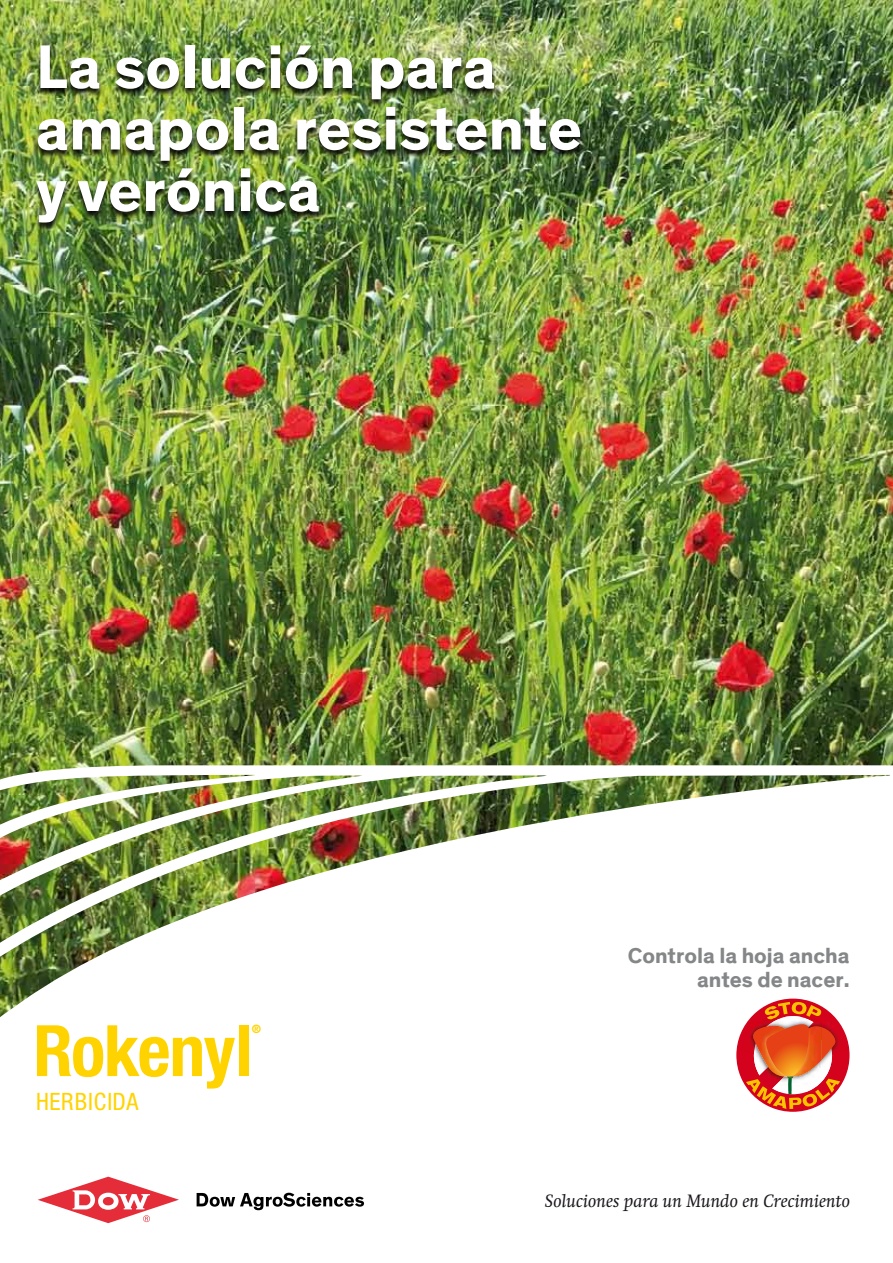
<style>
.page{position:relative;width:893px;height:1263px;background:#fff}
.page>*{position:absolute;margin:0;border:0;box-sizing:border-box;transform-origin:0 0}
.t1{font:700 condensed 71.1px "Helvetica Neue";letter-spacing:-.02em;color:#ffd300}
.t2{font:700 62.7px/61.5px "Dow Corporate";color:#fff}
.t3{font:condensed 24px "Helvetica Neue";letter-spacing:.025em;color:#ffd300}
.t4{font:700 22.05px/23.9px "Dow Corporate";color:#848687;text-align:right}
.t5{font:italic 18.3px "Swift LT Std";color:#1a171c}
.t6{font:700 condensed 11.55px "Helvetica Neue";color:#ffd300}
</style>
<div class="page">
<img style="left:0;top:0;width:893px;height:765px">
<img style="left:29px;top:33px;width:560px;height:210px">
<svg style="left:0;top:765px;width:893px;height:459px"></svg>
<svg style="left:197px;top:1193px;width:167px;height:17px"></svg>
<svg style="left:38px;top:1177px;width:141px;height:46px"></svg>
<svg style="left:736px;top:998px;width:113px;height:114px"></svg>
<p class="t2" style="left:36px;top:38px;width:548px">La solución para amapola resistente y verónica</p>
<p class="t1" style="left:33px;top:1008px;width:220px">Rokenyl</p>
<p class="t6" style="left:252px;top:1022px;width:11px">®</p>
<p class="t3" style="left:36px;top:1088px;width:104px">HERBICIDA</p>
<p class="t4" style="left:628px;top:944px;width:223px">Controla la hoja ancha antes de nacer.</p>
<p class="t5" style="left:545px;top:1191px;width:307px">Soluciones para un Mundo en Crecimiento</p>
</div>
